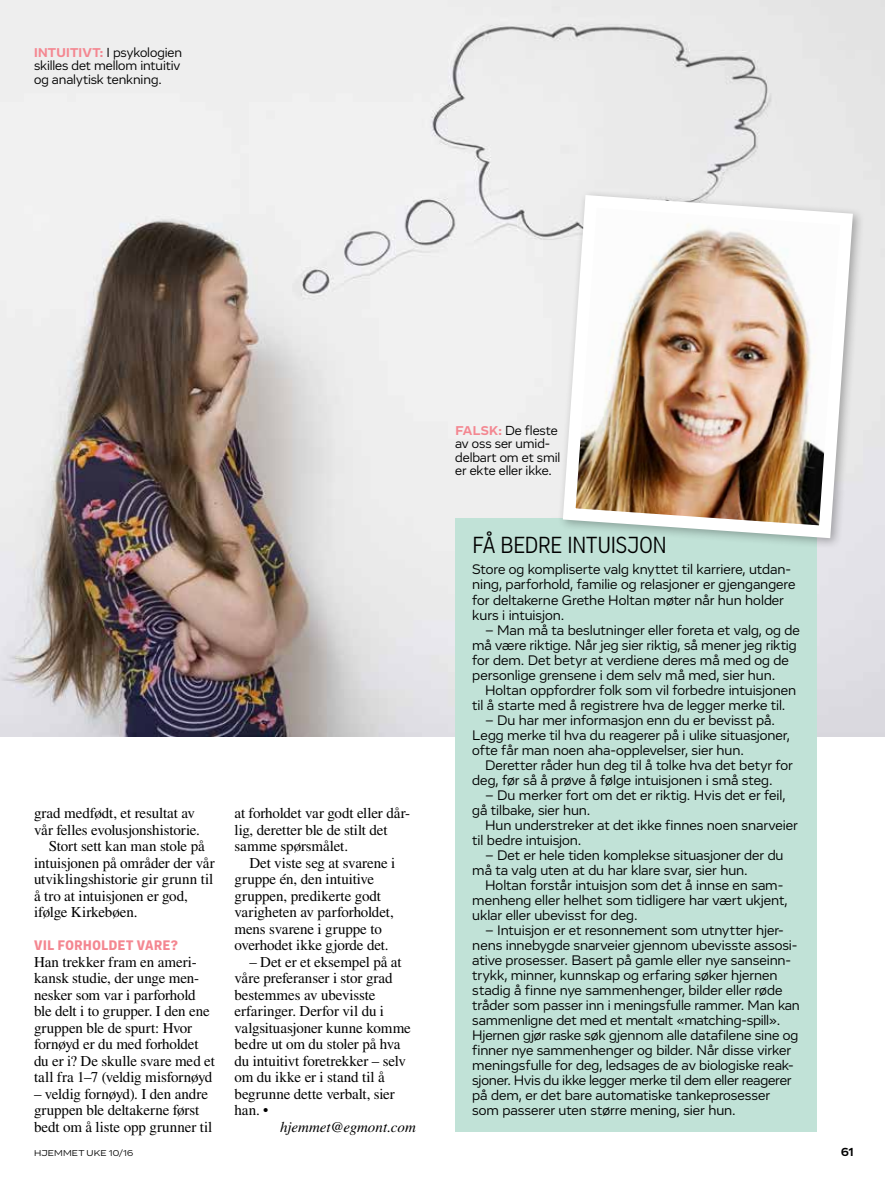
<style>
.page{position:relative;width:885px;height:1183px;background:#fff}
.page>*{position:absolute;margin:0;border:0;box-sizing:border-box;transform-origin:0 0}
.t1{font:24px "Vito Condensed";letter-spacing:-.005em;color:#000}
.t2{font:15px/16.5px "Times LT Std";letter-spacing:-.01em;color:#000}
.t3{font:italic 15px "Times LT Std";color:#000}
.t4{font:14.25px/15px "Vito";letter-spacing:-.005em;color:#000}
.t5{font:900 14.25px "Vito Condensed";letter-spacing:.045em;color:#f48791}
.t6{font:13.5px/13.5px "Vito";letter-spacing:-.005em;color:#000}
.t7{font:700 12px "Vito";color:#000}
.t8{font:8.7px "Vito Extended";letter-spacing:.02em;color:#000}
.s1{font-weight:700;font-size:13.2px;color:#f48791}
</style>
<div class="page">
<img style="left:0;top:0;width:884px;height:736px">
<div style="left:455px;top:518px;width:361px;height:613px;background:#c1e2d7"></div>
<div style="left:556px;top:189px;width:308px;height:361px;background:#000;opacity:.3"></div>
<img style="left:556px;top:188px;width:303px;height:356px">
<p class="t6" style="left:34px;top:46px;width:150px"><span class="s1">INTUITIVT:</span> I psykologien skilles det mellom intuitiv og analytisk tenkning.</p>
<p class="t2" style="left:34px;top:804px;width:162px">grad medfødt, et resultat av</p>
<p class="t2" style="left:34px;top:821px;width:167px">vår felles evolusjonshistorie.</p>
<p class="t2" style="left:49px;top:837px;width:157px">Stort sett kan man stole på</p>
<p class="t2" style="left:34px;top:854px;width:182px">intuisjonen på områder der vår</p>
<p class="t2" style="left:34px;top:870px;width:181px">utviklingshistorie gir grunn til</p>
<p class="t2" style="left:34px;top:887px;width:155px">å tro at intuisjonen er god,</p>
<p class="t2" style="left:34px;top:903px;width:105px">ifølge Kirkebøen.</p>
<p class="t5" style="left:34px;top:936px;width:145px">VI L FORHOLDET VARE?</p>
<p class="t2" style="left:34px;top:953px;width:182px">Han trekker fram en ameri&shy;kansk studie, der unge men&shy;nesker som var i parforhold ble delt i to grupper. I den ene gruppen ble de spurt: Hvor fornøyd er du med forholdet du er i? De skulle svare med et tall fra 1–7 (veldig misfornøyd</p>
<p class="t2" style="left:34px;top:1085px;width:180px">– veldig fornøyd). I den andre gruppen ble deltakerne først bedt om å liste opp grunner til</p>
<p class="t2" style="left:234px;top:804px;width:177px">at forholdet var godt eller dår&shy;lig, deretter ble de stilt det samme spørsmålet.</p>
<p class="t2" style="left:234px;top:854px;width:162px;text-indent:15px">Det viste seg at svarene i gruppe én, den intuitive gruppen, predikerte godt varigheten av parforholdet, mens svarene i gruppe to overhodet ikke gjorde det.</p>
<p class="t2" style="left:234px;top:953px;width:178px;text-indent:15px">– Det er et eksempel på at våre preferanser i stor grad bestemmes av ubevisste erfaringer. Derfor vil du i valgsituasjoner kunne komme bedre ut om du stoler på hva du intuitivt foretrekker – selv om du ikke er i stand til å begrunne dette verbalt, sier han. •</p>
<p class="t3" style="left:280px;top:1118px;width:137px">hjemmet@egmont.com</p>
<p class="t6" style="left:455px;top:423px;width:106px"><span class="s1">FALSK:</span> De fleste av oss ser umid&shy;delbart om et smil er ekte eller ikke.</p>
<h1 class="t1" style="left:472px;top:531px;width:195px">FÅ BEDRE INTUISJON</h1>
<p class="t4" style="left:472px;top:562px;width:325px">Store og kompliserte valg knyttet til karriere, utdan&shy;ning, parforhold, familie og relasjoner er gjengangere for deltakerne Grethe Holtan møter når hun holder kurs i intuisjon.</p>
<p class="t4" style="left:472px;top:622px;width:329px;text-indent:13px">– Man må ta beslutninger eller foreta et valg, og de må være riktige. Når jeg sier riktig, så mener jeg riktig for dem. Det betyr at verdiene deres må med og de personlige grensene i dem selv må med, sier hun.</p>
<p class="t4" style="left:472px;top:682px;width:325px;text-indent:13px">Holtan oppfordrer folk som vil forbedre intuisjonen til å starte med å registrere hva de legger merke til.</p>
<p class="t4" style="left:472px;top:712px;width:319px;text-indent:13px">– Du har mer informasjon enn du er bevisst på.<br>Legg merke til hva du reagerer på i ulike situasjoner, ofte får man noen aha-opplevelser, sier hun.</p>
<p class="t4" style="left:472px;top:757px;width:322px;text-indent:13px">Deretter råder hun deg til å tolke hva det betyr for deg, før så å prøve å følge intuisjonen i små steg.</p>
<p class="t4" style="left:472px;top:787px;width:315px;text-indent:13px">– Du merker fort om det er riktig. Hvis det er feil, gå tilbake, sier hun.</p>
<p class="t4" style="left:472px;top:817px;width:327px;text-indent:13px">Hun understreker at det ikke finnes noen snarveier til bedre intuisjon.</p>
<p class="t4" style="left:472px;top:847px;width:313px;text-indent:13px">– Det er hele tiden komplekse situasjoner der du må ta valg uten at du har klare svar, sier hun.</p>
<p class="t4" style="left:472px;top:877px;width:317px;text-indent:13px">Holtan forstår intuisjon som det å innse en sam&shy;menheng eller helhet som tidligere har vært ukjent, uklar eller ubevisst for deg.</p>
<p class="t4" style="left:472px;top:922px;width:329px;text-indent:13px">– Intuisjon er et resonnement som utnytter hjer&shy;nens innebygde snarveier gjennom ubevisste assosi&shy;ative prosesser. Basert på gamle eller nye sanseinn&shy;trykk, minner, kunnskap og erfaring søker hjernen stadig å finne nye sammenhenger, bilder eller røde tråder som passer inn i meningsfulle rammer. Man kan sammenligne det med et mentalt «matching-spill».<br>Hjernen gjør raske søk gjennom alle datafilene sine og finner nye sammenhenger og bilder. Når disse virker meningsfulle for deg, ledsages de av biologiske reak&shy;sjoner. Hvis du ikke legger merke til dem eller reagerer på dem, er det bare automatiske tankeprosesser som passerer uten større mening, sier hun.</p>
<p class="t8" style="left:34px;top:1147px;width:101px">HJEMMET UKE 10/16</p>
<p class="t7" style="left:841px;top:1143px;width:14px">61</p>
</div>
